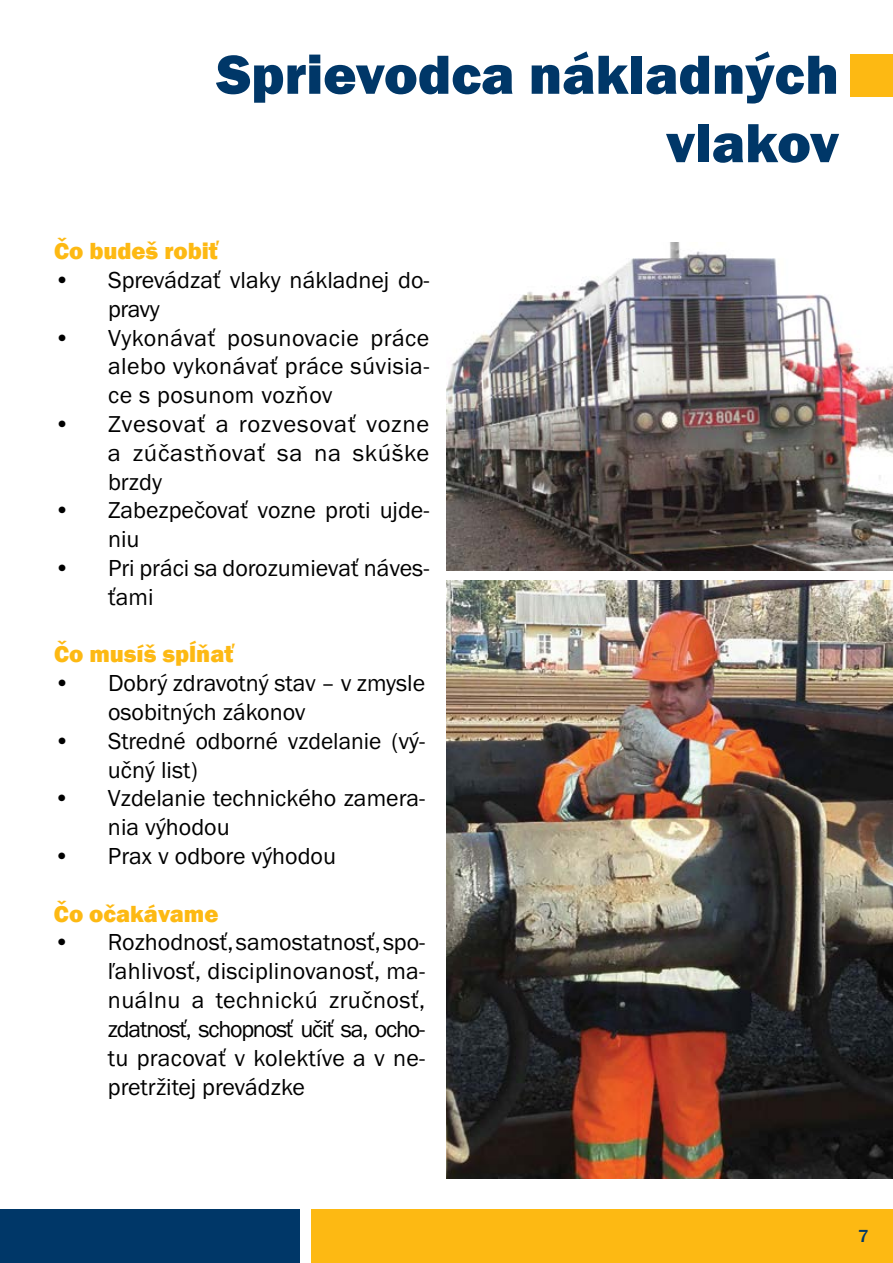
<style>
.page{position:relative;width:893px;height:1263px;background:#fff}
.page>*{position:absolute;margin:0;border:0;box-sizing:border-box;transform-origin:0 0}
.t1{font:800 57px/68.4px "Franklin Gothic";color:#003768;text-align:right}
.t2{font:24px/28.8px "Franklin Got Itc TOT Boo";color:#000}
.t3{font:800 24px "Franklin Gothic";color:#fdb913}
.t4{font:500 18px "Franklin Gothic";color:#003768}
</style>
<div class="page">
<div style="left:0;top:1209px;width:300px;height:54px;background:#003768"></div>
<div style="left:311px;top:1209px;width:582px;height:54px;background:#fdb913"></div>
<img style="left:446px;top:581px;width:447px;height:598px">
<img style="left:446px;top:242px;width:447px;height:328px">
<div style="left:850px;top:54px;width:43px;height:42px;background:#fdb913"></div>
<h1 class="t1" style="left:217px;top:40px;width:624px">Sprievodca nákladných vlakov</h1>
<p class="t3" style="left:54px;top:236px;width:167px">Čo budeš robiť</p>
<p class="t2" style="left:108px;top:266px;width:323px;text-indent:-54px">• Sprevádzať vlaky nákladnej do&shy;pravy</p>
<p class="t2" style="left:108px;top:324px;width:323px;text-align:justify;text-indent:-54px">• Vykonávať posunovacie práce alebo vykonávať práce súvisia&shy;ce s posunom vozňov</p>
<p class="t2" style="left:108px;top:410px;width:323px;text-align:justify;text-indent:-54px">• Zvesovať a rozvesovať vozne a zúčastňovať sa na skúške brzdy</p>
<p class="t2" style="left:108px;top:496px;width:323px;text-indent:-54px">• Zabezpečovať vozne proti ujde&shy;niu</p>
<p class="t2" style="left:108px;top:554px;width:323px;text-indent:-54px">• Pri práci sa dorozumievať náves&shy;ťami</p>
<p class="t3" style="left:54px;top:639px;width:182px">Čo musíš spĺňať</p>
<p class="t2" style="left:108px;top:669px;width:319px;text-indent:-54px">• Dobrý zdravotný stav – v zmysle osobitných zákonov</p>
<p class="t2" style="left:108px;top:727px;width:319px;text-indent:-54px">• Stredné odborné vzdelanie (vý&shy;učný list)</p>
<p class="t2" style="left:108px;top:784px;width:319px;text-indent:-54px">• Vzdelanie technického zamera&shy;nia výhodou</p>
<p class="t2" style="left:54px;top:842px;width:284px">• Prax v odbore výhodou</p>
<p class="t3" style="left:54px;top:898px;width:166px">Čo očakávame</p>
<p class="t2" style="left:108px;top:928px;width:319px;text-align:justify;text-indent:-54px">• Rozhodnosť, samostatnosť, spo&shy;ľahlivosť, disciplinovanosť, ma&shy;nuálnu a technickú zručnosť, zdatnosť, schopnosť učiť sa, ocho&shy;tu pracovať v kolektíve a v ne&shy;pretržitej prevádzke</p>
<p class="t4" style="left:858px;top:1225px;width:12px">7</p>
</div>
